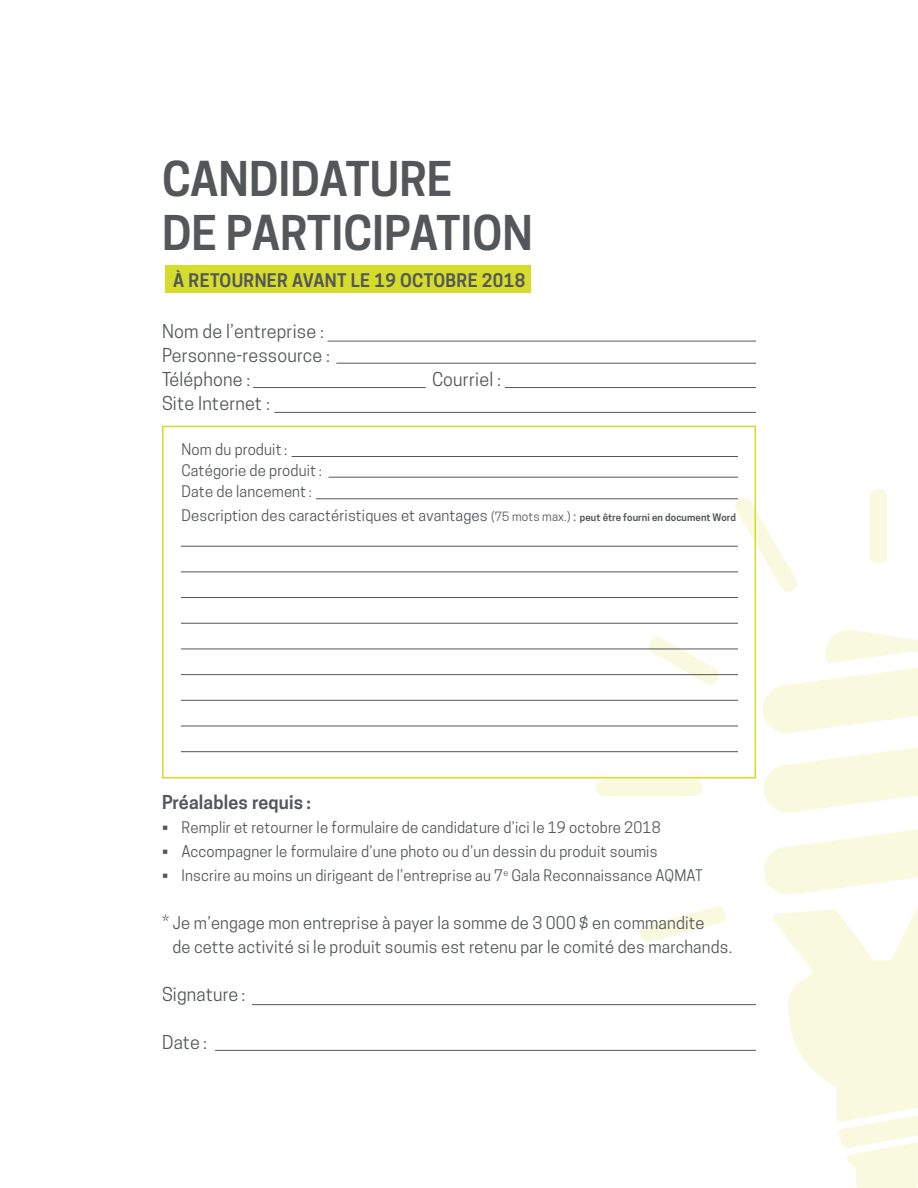
<style>
.page{position:relative;width:918px;height:1188px;background:#fff}
.page>*{position:absolute;margin:0;border:0;box-sizing:border-box;transform-origin:0 0}
.t1{font:600 45px/54px "Cooper Hewitt";color:#545759}
.t2{font:18px/24px "Cooper Hewitt";letter-spacing:.01em;color:#545759}
.t3{font:600 18px "Cooper Hewitt";letter-spacing:.01em;color:#545759}
.t4{font:600 17.7px "Cooper Hewitt";letter-spacing:.02em;color:#545759}
.t5{font:16.5px/24px "Cooper Hewitt";letter-spacing:.01em;color:#545759}
.t6{font:15px/21px "Cooper Hewitt";letter-spacing:.01em;color:#545759}
.s1{font-size:12px}
.s2{font-weight:600;font-size:9.75px}
.s3{font-weight:500}
.s4{font-size:18px}
</style>
<div class="page">
<div style="left:165px;top:266px;width:366px;height:27px;background:#d5dc2b"></div>
<svg style="left:596px;top:489px;width:322px;height:699px"></svg>
<hr style="left:215px;top:1050px;width:541px;height:1px;background:#545759">
<hr style="left:252px;top:1004px;width:504px;height:1px;background:#545759">
<hr style="left:274px;top:412px;width:482px;height:1px;background:#545759">
<hr style="left:292px;top:456px;width:446px;height:1px;background:#545759">
<hr style="left:181px;top:546px;width:557px;height:1px;background:#545759">
<hr style="left:181px;top:572px;width:557px;height:1px;background:#545759">
<hr style="left:181px;top:597px;width:557px;height:1px;background:#545759">
<hr style="left:181px;top:623px;width:557px;height:1px;background:#545759">
<hr style="left:181px;top:649px;width:557px;height:1px;background:#545759">
<hr style="left:181px;top:674px;width:557px;height:1px;background:#545759">
<hr style="left:181px;top:700px;width:557px;height:1px;background:#545759">
<hr style="left:181px;top:726px;width:557px;height:1px;background:#545759">
<hr style="left:181px;top:751px;width:557px;height:1px;background:#545759">
<hr style="left:316px;top:499px;width:422px;height:1px;background:#545759">
<hr style="left:328px;top:477px;width:410px;height:1px;background:#545759">
<hr style="left:505px;top:387px;width:251px;height:1px;background:#545759">
<hr style="left:253px;top:387px;width:173px;height:1px;background:#545759">
<hr style="left:336px;top:363px;width:420px;height:1px;background:#545759">
<hr style="left:328px;top:341px;width:428px;height:1px;background:#545759">
<div style="left:162px;top:426px;width:594px;height:352px;border:2px solid #d5dc2b"></div>
<h1 class="t1" style="left:162px;top:152px;width:372px">CANDIDATURE<br>DE PARTICIPATION</h1>
<p class="t4" style="left:173px;top:269px;width:354px">À RETOURNER AVANT LE 19 OCTOBRE 2018</p>
<p class="t2" style="left:162px;top:319px;width:170px">Nom de l’entreprise :<br>Personne-ressource :<br>Téléphone :</p>
<p class="t2" style="left:432px;top:367px;width:71px">Courriel :</p>
<p class="t2" style="left:162px;top:391px;width:110px">Site Internet :</p>
<p class="t6" style="left:182px;top:439px;width:142px">Nom du produit :<br>Catégorie de produit :<br>Date de lancement :</p>
<p class="t6" style="left:182px;top:505px;width:556px">Description des caractéristiques et avantages <span class="s1">(75 mots max.)</span> : <span class="s2">peut être fourni en document Word</span></p>
<p class="t3" style="left:162px;top:792px;width:150px">Préalables requis :</p>
<p class="t6" style="left:162px;top:817px;width:500px"><span class="s3">•</span> Remplir et retourner le formulaire de candidature d’ici le 19 octobre 2018</p>
<p class="t6" style="left:162px;top:841px;width:497px"><span class="s3">•</span> Accompagner le formulaire d’une photo ou d’un dessin du produit soumis</p>
<p class="t6" style="left:162px;top:865px;width:542px"><span class="s3">•</span> Inscrire au moins un dirigeant de l’entreprise au 7<sup>e</sup> Gala Reconnaissance AQMAT</p>
<p class="t5" style="left:172px;top:911px;width:561px;text-indent:-10px"><span class="s4">*</span> Je m’engage mon entreprise à payer la somme de 3 000 $ en commandite<br>de cette activité si le produit soumis est retenu par le comité des marchands.</p>
<p class="t2" style="left:162px;top:982px;width:85px">Signature :</p>
<p class="t2" style="left:162px;top:1030px;width:46px">Date :</p>
</div>
